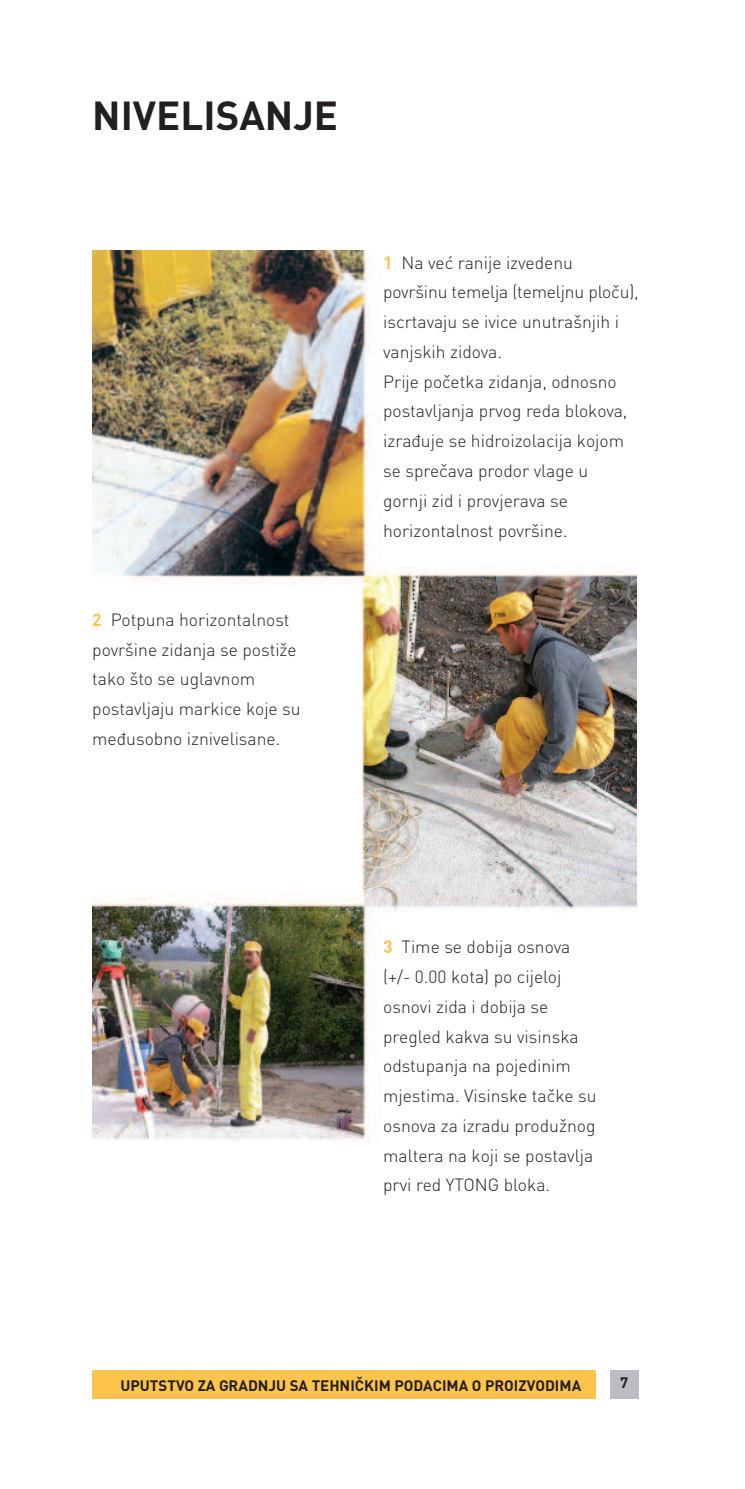
<style>
.page{position:relative;width:745px;height:1489px;background:#fff}
.page>*{position:absolute;margin:0;border:0;box-sizing:border-box;transform-origin:0 0}
.t1{font:700 40px "DIN Pro";color:#231f20}
.t2{font:300 17.5px/29.8px "DIN Pro";color:#231f20}
.t3{font:700 15px "DIN Pro";color:#231f20}
.s1{font-weight:700;color:#fec44c}
</style>
<div class="page">
<div style="left:609px;top:1370px;width:29px;height:28px;background:#bcbdc0"></div>
<div style="left:92px;top:1370px;width:503px;height:28px;background:#fec44c"></div>
<img style="left:92px;top:250px;width:543px;height:892px">
<h1 class="t1" style="left:92px;top:101px;width:247px">NIVELISANJE</h1>
<p class="t2" style="left:92px;top:606px;width:210px"><span class="s1">2</span> Potpuna horizontalnost površine zidanja se postiže tako što se uglavnom postavljaju markice koje su međusobno iznivelisane.</p>
<p class="t2" style="left:383px;top:249px;width:257px"><span class="s1">1</span> Na već ranije izvedenu površinu temelja (temeljnu ploču), iscrtavaju se ivice unutrašnjih i vanjskih zidova.<br>Prije početka zidanja, odnosno postavljanja prvog reda blokova, izrađuje se hidroizolacija kojom se sprečava prodor vlage u<br>gornji zid i provjerava se horizontalnost površine.</p>
<p class="t2" style="left:383px;top:934px;width:215px"><span class="s1">3</span> Time se dobija osnova (+/- 0.00 kota) po cijeloj osnovi zida i dobija se pregled kakva su visinska odstupanja na pojedinim mjestima. Visinske tačke su osnova za izradu produžnog maltera na koji se postavlja prvi red YTONG bloka.</p>
<p class="t3" style="left:120px;top:1380px;width:462px">UPUTSTVO ZA GRADNJU SA TEHNIČKIM PODACIMA O PROIZVODIMA</p>
<p class="t3" style="left:619px;top:1377px;width:10px">7</p>
</div>
